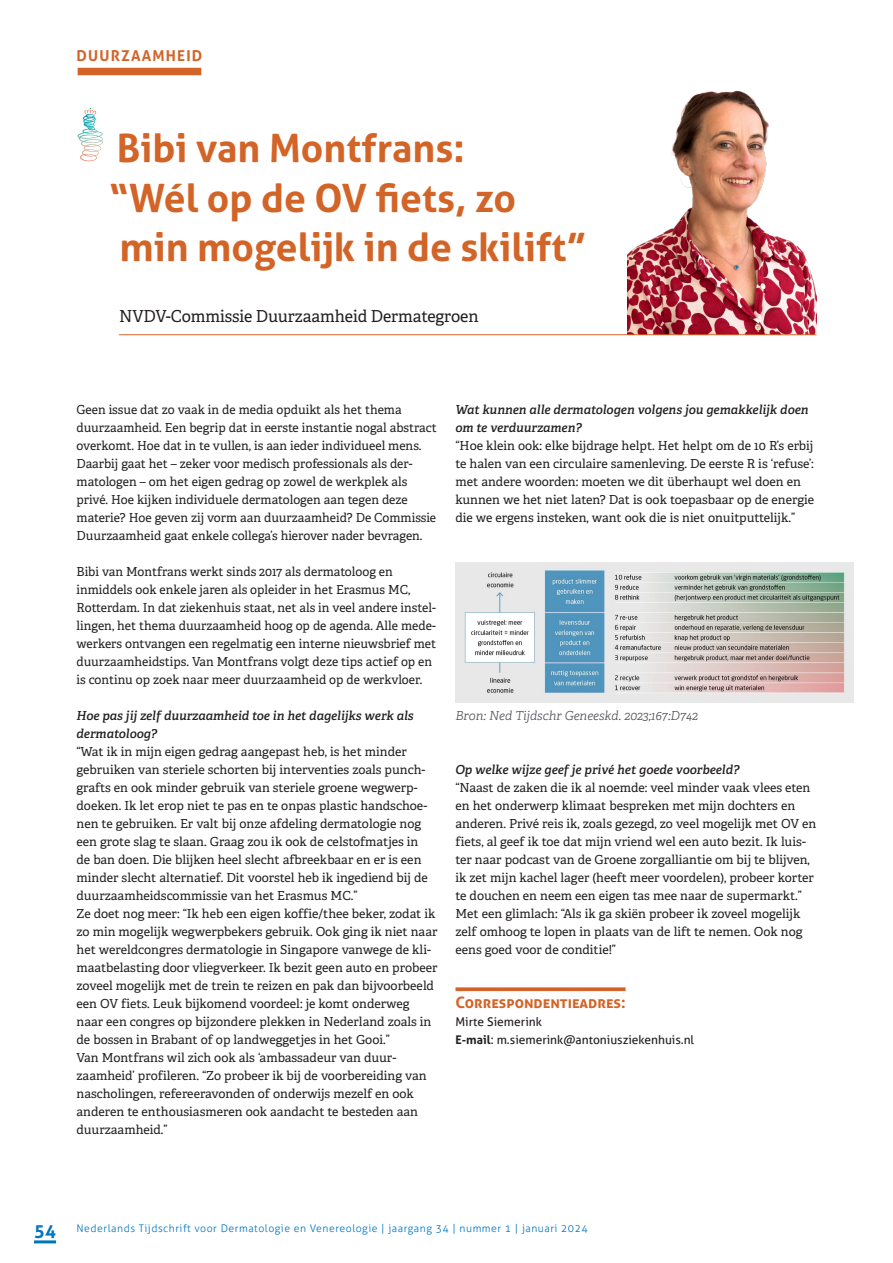
<style>
.page{position:relative;width:893px;height:1263px;background:#fff}
.page>*{position:absolute;margin:0;border:0;box-sizing:border-box;transform-origin:0 0}
.KOP-_Aller_-_28_35{font:700 39px/49.5px "Aller";color:#d36427}
.AUTEUR{font:16.5px "Adelle";letter-spacing:-.005em;color:#231f20}
.Correspondentie_-_kopje{font:700 15.75px "Aller";color:#d36427}
.Rubriek_-_gekoppeld_aan_inhoud{font:700 15px "Aller";letter-spacing:.08em;color:#d36427}
.PLATTE_TEKS{font:12.45px/18px "Adelle";color:#231f20}
.PLATTE_TEKS-2{font:italic 600 12.45px/18px "Adelle";color:#231f20}
.Bijschrift_kopie{font:italic 300 12.45px "Adelle";color:#4d5056}
.Correspondentie_-_plat{font:12px "Aller";color:#231f20}
.t1{font:300 10.5px "Aller";letter-spacing:.05em;color:#0075bf}
.s1{font-weight:700}
.s2{font-weight:700;font-size:18px}
</style>
<div class="page">
<hr style="left:34px;top:1240px;width:22px;height:3px;background:#0075bf">
<img style="left:627px;top:90px;width:189px;height:244px">
<svg style="left:455px;top:987px;width:170px;height:4px"></svg>
<hr style="left:119px;top:334px;width:697px;height:1px;background:#d36427">
<svg style="left:77px;top:108px;width:26px;height:53px"></svg>
<div style="left:78px;top:68px;width:123px;height:7px;background:#d36427"></div>
<img style="left:455px;top:563px;width:399px;height:139px">
<p class="Rubriek_-_gekoppeld_aan_inhoud" style="left:77px;top:46px;width:127px">DUURZAAMHEID</p>
<p class="KOP-_Aller_-_28_35" style="left:109px;top:123px;width:479px">Bibi van Montfrans:<br>“Wél op de OV fiets, zo min mogelijk in de skilift”</p>
<p class="AUTEUR" style="left:119px;top:304px;width:361px">NVDV-Commissie Duurzaamheid Dermategroen</p>
<p class="PLATTE_TEKS" style="left:77px;top:400px;width:362px">Geen issue dat zo vaak in de media opduikt als het thema duurzaamheid. Een begrip dat in eerste instantie nogal abstract overkomt. Hoe dat in te vullen, is aan ieder individueel mens.<br>Daarbij gaat het – zeker voor medisch professionals als der&shy;matologen – om het eigen gedrag op zowel de werkplek als privé. Hoe kijken individuele dermatologen aan tegen deze materie? Hoe geven zij vorm aan duurzaamheid? De Commissie Duurzaamheid gaat enkele collega’s hierover nader bevragen.</p>
<p class="PLATTE_TEKS" style="left:77px;top:562px;width:361px">Bibi van Montfrans werkt sinds 2017 als dermatoloog en inmiddels ook enkele jaren als opleider in het Erasmus MC, Rotterdam. In dat ziekenhuis staat, net als in veel andere instel&shy;lingen, het thema duurzaamheid hoog op de agenda. Alle mede&shy;werkers ontvangen een regelmatig een interne nieuwsbrief met duurzaamheidstips. Van Montfrans volgt deze tips actief op en is continu op zoek naar meer duurzaamheid op de werkvloer.</p>
<p class="PLATTE_TEKS-2" style="left:77px;top:707px;width:339px">Hoe pas jij zelf duurzaamheid toe in het dagelijks werk als dermatoloog?</p>
<p class="PLATTE_TEKS" style="left:77px;top:742px;width:353px">“Wat ik in mijn eigen gedrag aangepast heb, is het minder gebruiken van steriele schorten bij interventies zoals punch&shy;grafts en ook minder gebruik van steriele groene wegwerp&shy;doeken. Ik let erop niet te pas en te onpas plastic handschoe&shy;nen te gebruiken. Er valt bij onze afdeling dermatologie nog een grote slag te slaan. Graag zou ik ook de celstofmatjes in de ban doen. Die blijken heel slecht afbreekbaar en er is een minder slecht alternatief. Dit voorstel heb ik ingediend bij de duurzaamheidscommissie van het Erasmus MC.”</p>
<p class="PLATTE_TEKS" style="left:77px;top:904px;width:362px">Ze doet nog meer: “Ik heb een eigen koffie/thee beker, zodat ik zo min mogelijk wegwerpbekers gebruik. Ook ging ik niet naar het wereldcongres dermatologie in Singapore vanwege de kli&shy;maatbelasting door vliegverkeer. Ik bezit geen auto en probeer zoveel mogelijk met de trein te reizen en pak dan bijvoorbeeld een OV fiets. Leuk bijkomend voordeel: je komt onderweg naar een congres op bijzondere plekken in Nederland zoals in de bossen in Brabant of op landweggetjes in het Gooi.”</p>
<p class="PLATTE_TEKS" style="left:77px;top:1048px;width:352px">Van Montfrans wil zich ook als ‘ambassadeur van duur&shy;zaamheid’ profileren. “Zo probeer ik bij de voorbereiding van nascholingen, refereeravonden of onderwijs mezelf en ook anderen te enthousiasmeren ook aandacht te besteden aan duurzaamheid.”</p>
<p class="PLATTE_TEKS-2" style="left:455px;top:401px;width:355px">Wat kunnen alle dermatologen volgens jou gemakkelijk doen om te verduurzamen?</p>
<p class="PLATTE_TEKS" style="left:455px;top:436px;width:360px">“Hoe klein ook: elke bijdrage helpt. Het helpt om de 10 R’s erbij te halen van een circulaire samenleving. De eerste R is ‘refuse’: met andere woorden: moeten we dit überhaupt wel doen en kunnen we het niet laten? Dat is ook toepasbaar op de energie die we ergens insteken, want ook die is niet onuitputtelijk.”</p>
<p class="Bijschrift_kopie" style="left:455px;top:708px;width:244px">Bron: Ned Tijdschr Geneeskd. 2023;167:D742</p>
<p class="PLATTE_TEKS-2" style="left:455px;top:761px;width:285px">Op welke wijze geef je privé het goede voorbeeld?</p>
<p class="PLATTE_TEKS" style="left:455px;top:778px;width:362px">“Naast de zaken die ik al noemde: veel minder vaak vlees eten en het onderwerp klimaat bespreken met mijn dochters en anderen. Privé reis ik, zoals gezegd, zo veel mogelijk met OV en fiets, al geef ik toe dat mijn vriend wel een auto bezit. Ik luis&shy;ter naar podcast van de Groene zorgalliantie om bij te blijven, ik zet mijn kachel lager (heeft meer voordelen), probeer korter te douchen en neem een eigen tas mee naar de supermarkt.” Met een glimlach: “Als ik ga skiën probeer ik zoveel mogelijk zelf omhoog te lopen in plaats van de lift te nemen. Ook nog eens goed voor de conditie!”</p>
<p class="Correspondentie_-_kopje" style="left:455px;top:993px;width:172px">Correspondentieadres:</p>
<p class="Correspondentie_-_plat" style="left:455px;top:1014px;width:88px">Mirte Siemerink</p>
<p class="Correspondentie_-_plat" style="left:455px;top:1032px;width:240px"><span class="s1">E-mail</span>: m.siemerink@antoniusziekenhuis.nl</p>
<p class="t1" style="left:34px;top:1222px;width:555px"><span class="s2">54</span> Nederlands Tijdschrift voor Dermatologie en Venereologie | jaargang 34 | nummer 1 | januari 2024</p>
</div>
